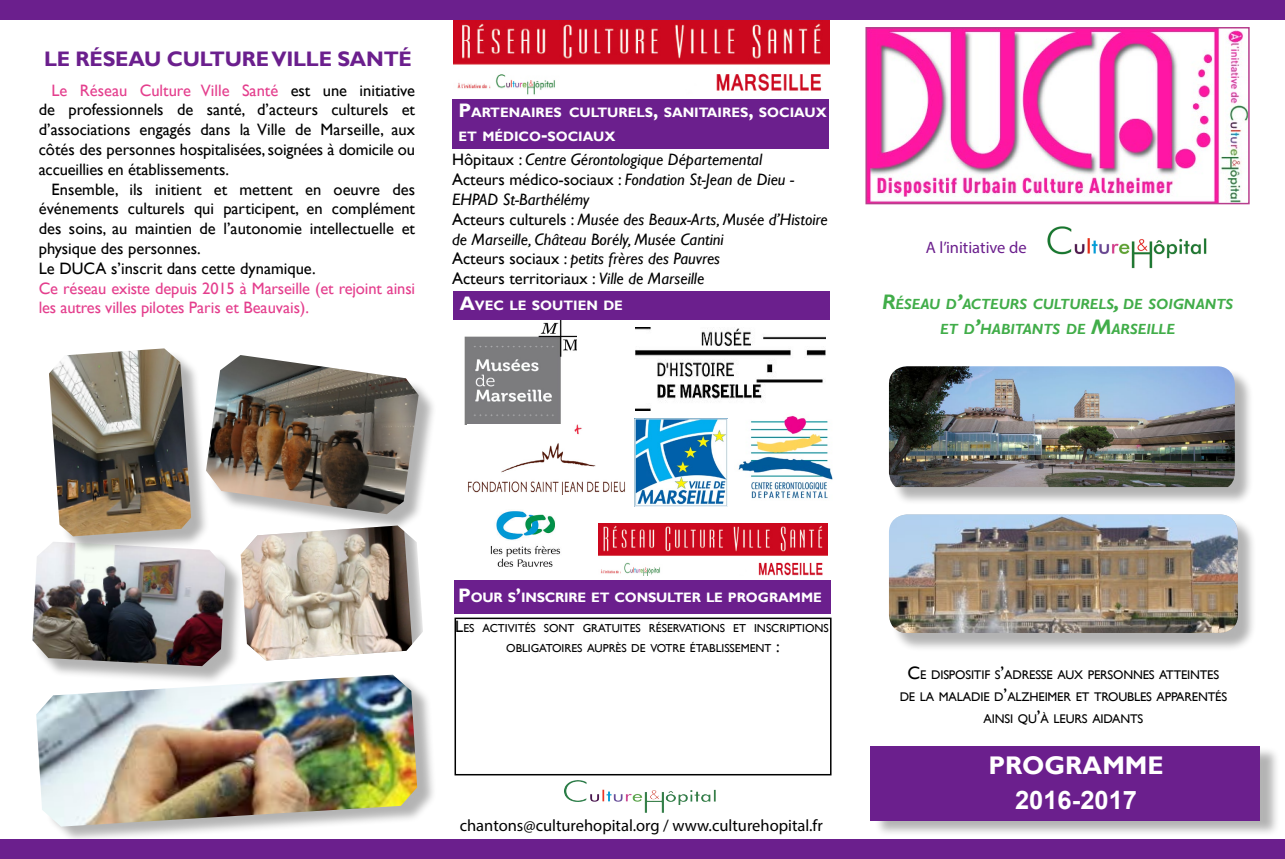
<style>
.page{position:relative;width:1285px;height:859px;background:#fff}
.page>*{position:absolute;margin:0;border:0;box-sizing:border-box;transform-origin:0 0}
.t1{font:700 25.5px "Gill Sans";color:#fff}
.t2{font:700 25.5px "Arial";color:#fff}
.t3{font:700 21px "Gill Sans";letter-spacing:-.01em;color:#6b1f8d}
.t4{font:16.5px/19.8px "Gill Sans";color:#000;text-align:justify}
.t5{font:italic 16.5px/19.8px "Gill Sans";color:#000}
.t6{font:16.5px/19.8px "Gill Sans";letter-spacing:-.01em;color:#e43e8d}
.t7{font:16.5px "Myriad Pro";color:#000}
.t8{font:16.5px "Myriad Pro";color:#6b1f8d}
.t9{font:italic 700 14.7px/25.2px "Gill Sans";color:#41ad49;text-align:center}
.t10{font:700 13.65px/23.4px "Gill Sans";color:#fff}
.t11{font:12.6px/21.6px "Gill Sans";letter-spacing:-.015em;color:#000;text-align:center}
.t12{font:11.55px/19.8px "Gill Sans";color:#000;text-align:center}
.s1{color:#e43e8d}
.s2{font-size:19.5px}
.s3{font-style:normal}
.s4{font-size:21px}
.s5{font-size:16.5px}
.s6{font-size:18px}
</style>
<div class="page">
<img style="left:459px;top:319px;width:117px;height:106px">
<img style="left:467px;top:424px;width:158px;height:70px">
<img style="left:453px;top:21px;width:376px;height:74px">
<img style="left:1047px;top:226px;width:160px;height:43px">
<div style="left:452px;top:99px;width:376px;height:49px;background:#6b1f8d"></div>
<div style="left:873px;top:746px;width:406px;height:92px;background:#000;opacity:.3"></div>
<div style="left:869px;top:746px;width:390px;height:75px;background:#6b1f8d"></div>
<div style="left:454px;top:580px;width:376px;height:34px;background:#6b1f8d"></div>
<img style="left:868px;top:30px;width:378px;height:171px">
<div style="left:865px;top:27px;width:384px;height:177px;border:2px solid #b73e8d"></div>
<div style="left:453px;top:291px;width:376px;height:28px;background:#6b1f8d"></div>
<div style="left:41px;top:675px;width:396px;height:168px;background:#000;opacity:.3"></div>
<img style="left:36px;top:675px;width:381px;height:152px">
<div style="left:209px;top:358px;width:228px;height:174px;background:#000;opacity:.3"></div>
<img style="left:209px;top:355px;width:209px;height:159px">
<div style="left:241px;top:525px;width:182px;height:136px;background:#000;opacity:.3"></div>
<img style="left:241px;top:525px;width:171px;height:136px">
<div style="left:35px;top:544px;width:208px;height:140px;background:#000;opacity:.3"></div>
<img style="left:32px;top:543px;width:193px;height:123px">
<img style="left:635px;top:328px;width:190px;height:82px">
<img style="left:734px;top:408px;width:99px;height:91px">
<img style="left:599px;top:523px;width:228px;height:52px">
<img style="left:634px;top:419px;width:93px;height:87px">
<img style="left:490px;top:511px;width:71px;height:56px">
<div style="left:891px;top:517px;width:365px;height:135px;background:#000;opacity:.3"></div>
<img style="left:889px;top:514px;width:348px;height:119px">
<div style="left:891px;top:368px;width:361px;height:138px;background:#000;opacity:.3"></div>
<img style="left:888px;top:366px;width:346px;height:121px">
<div style="left:52px;top:351px;width:157px;height:204px;background:#000;opacity:.3"></div>
<img style="left:49px;top:348px;width:142px;height:188px">
<img style="left:564px;top:780px;width:22px;height:22px">
<div style="left:0;top:0;width:1284px;height:20px;background:#6b1f8d"></div>
<div style="left:0;top:839px;width:1284px;height:20px;background:#6b1f8d"></div>
<div style="left:454px;top:618px;width:377px;height:157px;border:2px solid #000"></div>
<p class="t3" style="left:44px;top:46px;width:74px">LE RÉSEAU</p>
<p class="t3" style="left:167px;top:46px;width:140px">CULTU RE VILLE</p>
<p class="t3" style="left:337px;top:46px;width:76px">SANTÉ</p>
<p class="t4" style="left:39px;top:80px;width:378px;text-indent:13px"><span class="s1">Le Réseau Culture Ville Santé</span> est une initiative de professionnels de santé, d’acteurs culturels et d’associations engagés dans la Ville de Marseille, aux côtés des personnes hospitalisées, soignées à domicile ou accueillies en établissements.</p>
<p class="t4" style="left:39px;top:179px;width:378px;text-align:left;text-indent:13px">Ensemble, ils initient et mettent en oeuvre des événements culturels qui participent, en complément des soins, au maintien de l’autonomie intellectuelle et physique des personnes.<br>Le DUCA s’inscrit dans cette dynamique.</p>
<p class="t6" style="left:39px;top:278px;width:378px">Ce réseau existe depuis 2015 à Marseille (et rejoint ainsi les autres villes pilotes Paris et Beauvais).</p>
<p class="t10" style="left:458px;top:101px;width:370px"><span class="s2">P</span>ARTENAIRES CULTURELS<span class="s2">,</span> SANITAIRES<span class="s2">,</span> SOCIAUX<br>ET MÉDICO<span class="s2">-</span>SOCIAUX</p>
<p class="t5" style="left:452px;top:150px;width:377px"><span class="s3">Hôpitaux :</span> Centre Gérontologique Départemental<br><span class="s3">Acteurs médico-sociaux :</span> Fondation St-Jean de Dieu - EHPAD St-Barthélémy<br><span class="s3">Acteurs culturels :</span> Musée des Beaux-Arts, Musée d’Histoire de Marseille, Château Borély, Musée Cantini<br><span class="s3">Acteurs sociaux :</span> petits frères des Pauvres<br><span class="s3">Acteurs territoriaux :</span> Ville de Marseille</p>
<p class="t10" style="left:459px;top:294px;width:165px"><span class="s2">A</span>VEC LE SOUTIEN DE</p>
<p class="t8" style="left:925px;top:237px;width:102px">A l’initiative de</p>
<p class="t9" style="left:881px;top:292px;width:352px"><span class="s4">R</span>ÉSEAU D<span class="s4">’</span>ACTEURS CULTURELS<span class="s4">,</span> DE SOIGNANTS<br>ET D<span class="s4">’</span>HABITANTS DE <span class="s4">M</span>ARSEILLE</p>
<p class="t10" style="left:458px;top:586px;width:365px"><span class="s2">P</span>OUR S<span class="s2">’</span>INSCRIRE ET CONSULTER LE PROGRAMME</p>
<p class="t12" style="left:455px;top:619px;width:375px"><span class="s5">L</span>ES ACTIVITÉS SONT GRATUITES RÉSERVATIONS ET INSCRIPTIONS<br>OBLIGATOIRES AUPRÈS DE VOTRE ÉTABLISSEMENT <span class="s5">:</span></p>
<p class="t7" style="left:459px;top:816px;width:364px">chantons@culturehopital.org / www.culturehopital.fr</p>
<p class="t11" style="left:899px;top:665px;width:329px"><span class="s6">C</span>E DISPOSITIF S<span class="s6">’</span>ADRESSE AUX PERSONNES ATTEINTES<br>DE LA MALADIE D<span class="s6">’</span>ALZHEIMER ET TROUBLES APPARENTÉS<br>AINSI QU<span class="s6">’</span>À LEURS AIDANTS</p>
<h1 class="t1" style="left:988px;top:750px;width:115px">PROGRAMME</h1>
<h1 class="t2" style="left:1014px;top:783px;width:123px">2016-2017</h1>
</div>
